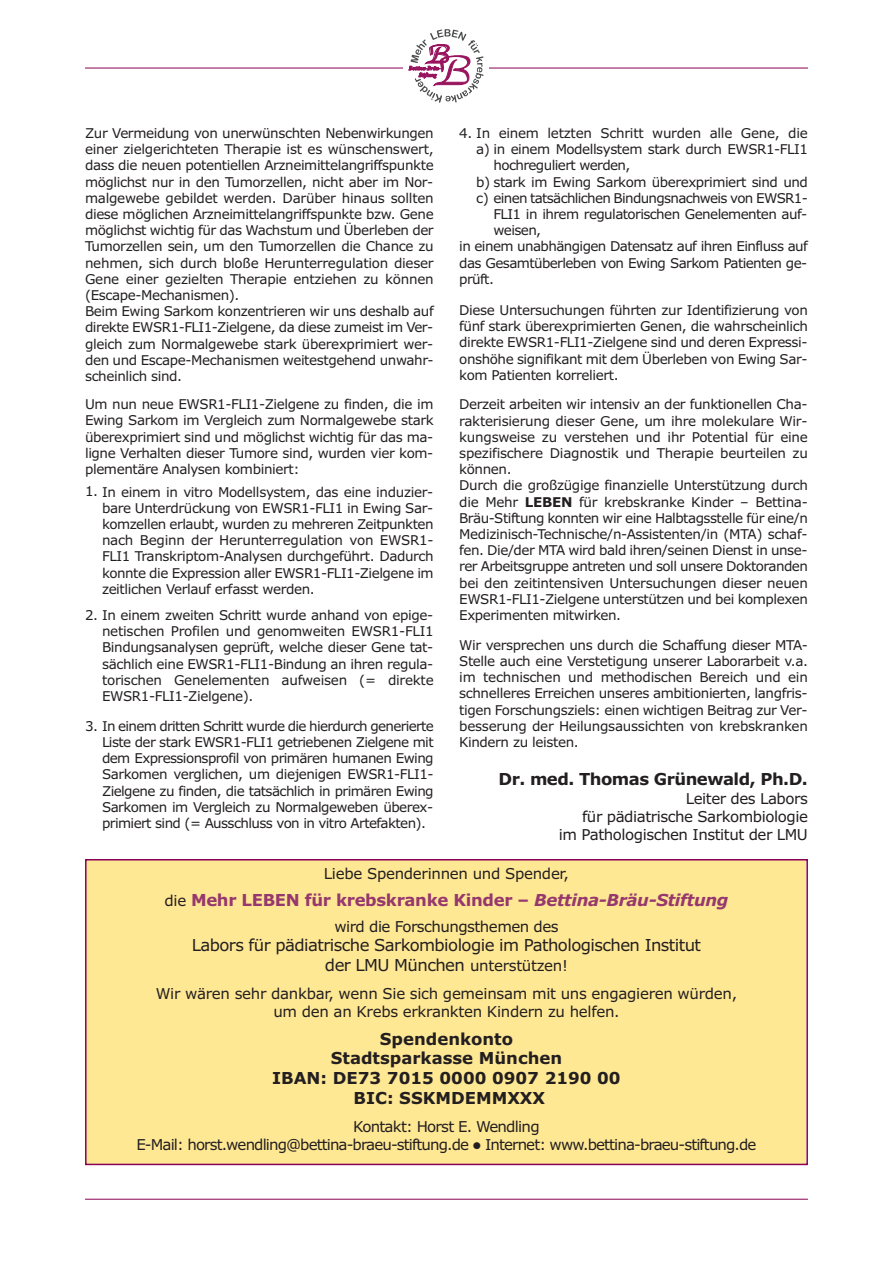
<style>
.page{position:relative;width:893px;height:1263px;background:#fff}
.page>*{position:absolute;margin:0;border:0;box-sizing:border-box;transform-origin:0 0}
.t1{font:16.5px/19.8px "Verdana";letter-spacing:-.035em;color:#231f20;text-align:center}
.t2{font:700 16.5px/19.8px "Verdana";color:#231f20;text-align:center}
.t3{font:700 16.5px "Verdana";letter-spacing:-.02em;color:#96386d}
.t4{font:700 16.5px "Verdana";letter-spacing:-.03em;color:#231f20}
.t5{font:15px/18px "Verdana";letter-spacing:-.03em;color:#231f20;text-align:right}
.t6{font:15px/18px "Verdana";letter-spacing:-.06em;color:#231f20;text-align:center}
.t7{font:13.5px/16.2px "Verdana";letter-spacing:-.03em;color:#231f20;text-align:justify}
.t8{font:13.5px/16.2px "Verdana";letter-spacing:-.05em;color:#231f20}
.t9{font:13.5px "Verdana";letter-spacing:-.055em;color:#231f20}
.s1{font-weight:700}
.s2{font-weight:400;font-size:15px;color:#231f20}
.s3{font-style:italic}
.s4{font-size:15px}
</style>
<div class="page">
<hr style="left:85px;top:68px;width:723px;height:1px;background:#890154">
<hr style="left:85px;top:1199px;width:723px;height:1px;background:#890154">
<div style="left:404px;top:26px;width:85px;height:85px;background:#fff"></div>
<svg style="left:409px;top:29px;width:75px;height:74px"></svg>
<div style="left:87px;top:860px;width:719px;height:304px;background:#ffe894"></div>
<div style="left:85px;top:859px;width:723px;height:306px;border:2px solid #890154"></div>
<p class="t7" style="left:85px;top:125px;width:350px;text-align:left">Zur Vermeidung von unerwünschten Nebenwirkungen einer zielgerichteten Therapie ist es wünschenswert, dass die neuen potentiellen Arzneimittelangriffspunkte möglichst nur in den Tumorzellen, nicht aber im Nor&shy;malgewebe gebildet werden. Darüber hinaus sollten diese möglichen Arzneimittelangriffspunkte bzw. Gene möglichst wichtig für das Wachstum und Überleben der Tumorzellen sein, um den Tumorzellen die Chance zu nehmen, sich durch bloße Herunterregulation dieser Gene einer gezielten Therapie entziehen zu können (Escape-Mechanismen).<br>Beim Ewing Sarkom konzentrieren wir uns deshalb auf direkte EWSR1-FLI1-Zielgene, da diese zumeist im Ver&shy;gleich zum Normalgewebe stark überexprimiert wer&shy;den und Escape-Mechanismen weitestgehend unwahr&shy;scheinlich sind.</p>
<p class="t7" style="left:85px;top:396px;width:350px">Um nun neue EWSR1-FLI1-Zielgene zu finden, die im Ewing Sarkom im Vergleich zum Normalgewebe stark überexprimiert sind und möglichst wichtig für das ma&shy;ligne Verhalten dieser Tumore sind, wurden vier kom&shy;plementäre Analysen kombiniert:</p>
<p class="t7" style="left:85px;top:484px;width:350px">1. In einem in vitro Modellsystem, das eine induzier-</p>
<p class="t7" style="left:459px;top:125px;width:350px">4. In einem letzten Schritt wurden alle Gene, die</p>
<p class="t7" style="left:476px;top:141px;width:333px">a) in einem Modellsystem stark durch EWSR1-FLI1</p>
<p class="t8" style="left:476px;top:174px;width:333px">b) stark im Ewing Sarkom überexprimiert sind und c) einen tatsächlichen Bindungsnachweis von EWSR1-</p>
<p class="t7" style="left:493px;top:158px;width:138px">hochreguliert werden,</p>
<p class="t7" style="left:493px;top:206px;width:315px">FLI1 in ihrem regulatorischen Genelementen auf&shy;weisen,</p>
<p class="t7" style="left:459px;top:239px;width:350px">in einem unabhängigen Datensatz auf ihren Einfluss auf das Gesamtüberleben von Ewing Sarkom Patienten ge&shy;prüft.</p>
<p class="t7" style="left:459px;top:302px;width:350px">Diese Untersuchungen führten zur Identifizierung von fünf stark überexprimierten Genen, die wahrscheinlich direkte EWSR1-FLI1-Zielgene sind und deren Expressi&shy;onshöhe signifikant mit dem Überleben von Ewing Sar&shy;kom Patienten korreliert.</p>
<p class="t7" style="left:459px;top:397px;width:350px;text-align:left">Derzeit arbeiten wir intensiv an der funktionellen Cha&shy;rakterisierung dieser Gene, um ihre molekulare Wir&shy;kungsweise zu verstehen und ihr Potential für eine spezifischere Diagnostik und Therapie beurteilen zu können.<br>Durch die großzügige finanzielle Unterstützung durch die Mehr <span class="s1">LEBEN</span> für krebskranke Kinder – Bettina-Bräu-Stiftung konnten wir eine Halbtagsstelle für eine/n Medizinisch-Technische/n-Assistenten/in (MTA) schaf&shy;fen. Die/der MTA wird bald ihren/seinen Dienst in unse&shy;rer Arbeitsgruppe antreten und soll unsere Doktoranden bei den zeitintensiven Untersuchungen dieser neuen EWSR1-FLI1-Zielgene unterstützen und bei komplexen Experimenten mitwirken.</p>
<p class="t7" style="left:459px;top:637px;width:350px">Wir versprechen uns durch die Schaffung dieser MTA-Stelle auch eine Verstetigung unserer Laborarbeit v.a. im technischen und methodischen Bereich und ein schnelleres Erreichen unseres ambitionierten, langfris&shy;tigen Forschungsziels: einen wichtigen Beitrag zur Ver&shy;besserung der Heilungsaussichten von krebskranken Kindern zu leisten.</p>
<p class="t4" style="left:498px;top:770px;width:311px">Dr. med. Thomas Grünewald, Ph.D.</p>
<p class="t5" style="left:559px;top:790px;width:251px">Leiter des Labors<br>für pädiatrische Sarkombiologie<br>im Pathologischen Institut der LMU</p>
<p class="t5" style="left:324px;top:865px;width:247px">Liebe Spenderinnen und Spender,</p>
<p class="t3" style="left:165px;top:890px;width:565px"><span class="s2">die</span> Mehr LEBEN für krebskranke Kinder – <span class="s3">Bettina-Bräu-Stiftung</span></p>
<p class="t5" style="left:334px;top:917px;width:226px">wird die Forschungsthemen des</p>
<p class="t1" style="left:192px;top:935px;width:511px">Labors für pädiatrische Sarkombiologie im Pathologischen Institut der LMU München <span class="s4">unterstützen!</span></p>
<p class="t5" style="left:156px;top:985px;width:583px;text-align:center">Wir wären sehr dankbar, wenn Sie sich gemeinsam mit uns engagieren würden, um den an Krebs erkrankten Kindern zu helfen.</p>
<p class="t2" style="left:272px;top:1029px;width:350px">Spendenkonto<br>Stadtsparkasse München<br>IBAN: DE73 7015 0000 0907 2190 00<br>BIC: SSKMDEMMXXX</p>
<p class="t6" style="left:136px;top:1117px;width:622px">Kontakt: Horst E. Wendling<br>E-Mail: horst.wendling@bettina-braeu-stiftung.de Internet: www.bettina-braeu-stiftung.de</p>
<p class="t7" style="left:102px;top:500px;width:333px">bare Unterdrückung von EWSR1-FLI1 in Ewing Sar&shy;komzellen erlaubt, wurden zu mehreren Zeitpunkten nach Beginn der Herunterregulation von EWSR1- FLI1 Transkriptom-Analysen durchgeführt. Dadurch konnte die Expression aller EWSR1-FLI1-Zielgene im zeitlichen Verlauf erfasst werden.</p>
<p class="t7" style="left:102px;top:623px;width:333px">netischen Profilen und genomweiten EWSR1-FLI1<br>Bindungsanalysen geprüft, welche dieser Gene tat&shy;sächlich eine EWSR1-FLI1-Bindung an ihren regula&shy;torischen Genelementen aufweisen (= direkte EWSR1-FLI1-Zielgene).</p>
<p class="t7" style="left:102px;top:734px;width:333px">Liste der stark EWSR1-FLI1 getriebenen Zielgene mit dem Expressionsprofil von primären humanen Ewing Sarkomen verglichen, um diejenigen EWSR1-FLI1- Zielgene zu finden, die tatsächlich in primären Ewing Sarkomen im Vergleich zu Normalgeweben überex&shy;primiert sind (= Ausschluss von in vitro Artefakten).</p>
<p class="t7" style="left:85px;top:607px;width:350px">2. In einem zweiten Schritt wurde anhand von epige-</p>
<p class="t9" style="left:85px;top:718px;width:350px">3. In einem dritten Schritt wurde die hierdurch generierte</p>
</div>
